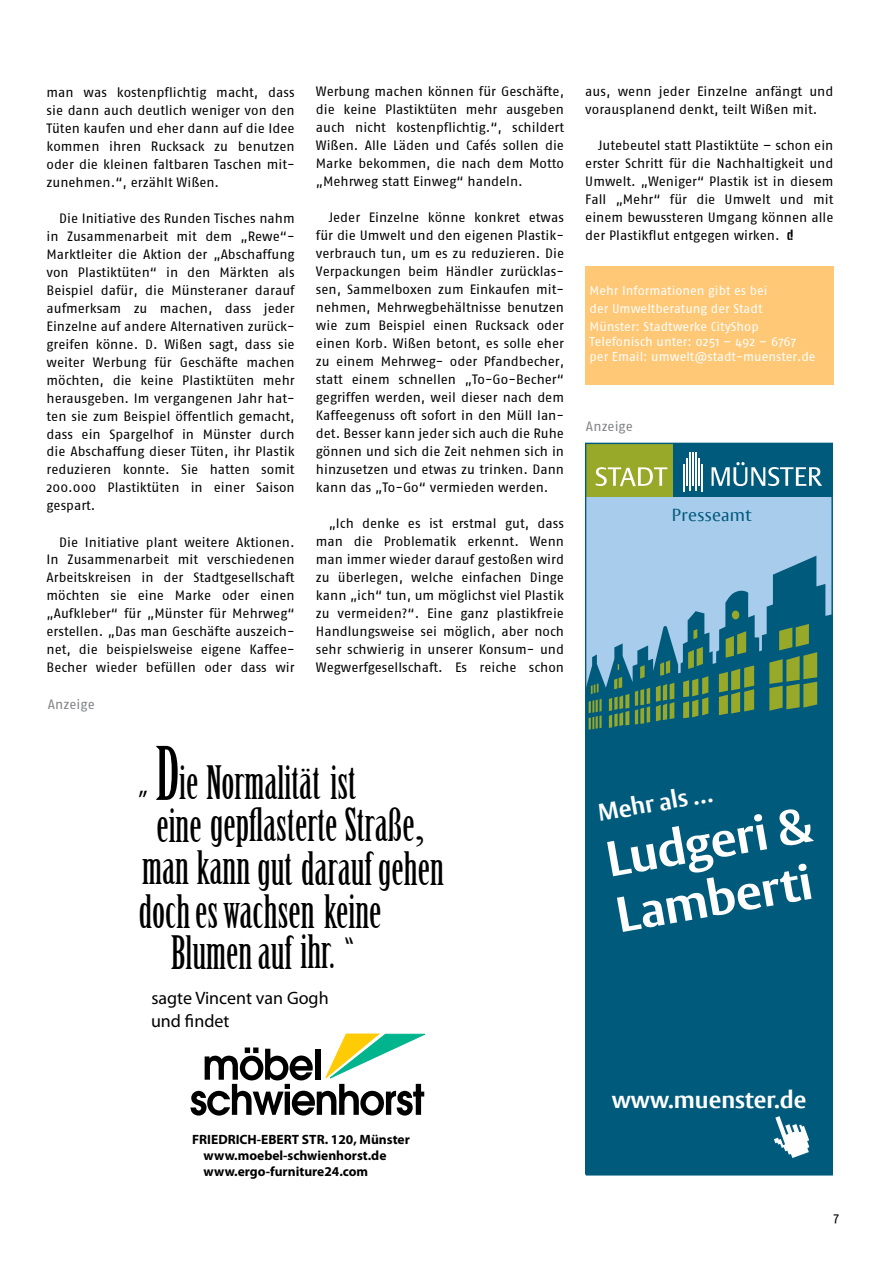
<style>
.page{position:relative;width:893px;height:1263px;background:#fff}
.page>*{position:absolute;margin:0;border:0;box-sizing:border-box;transform-origin:0 0}
.t1{font:72px "Birch Std";color:#000}
.t2{font:700 49.2px/56.6px "Vesta Pro";color:#fff}
.t3{font:45px/85.8px "Birch Std";color:#000}
.t4{font:45px "Times New Roman";color:#000}
.t5{font:27px "Myriad Pro";color:#000}
.t6{font:700 23.85px "Vesta Pro";color:#fff}
.t7{font:700 23.55px "Vesta Pro";color:#fff}
.t8{font:18px/23.4px "Myriad Pro";color:#000}
.t9{font:17.4px "Vesta Pro";letter-spacing:.02em;color:#005a7b}
.t10{font:13.5px/18px "Fago No Regular Roman";color:#000;text-align:justify}
.t11{font:700 13.5px/16.2px "Myriad Pro";color:#000}
.t12{font:13.5px "Fago No Regular Roman";letter-spacing:.005em;color:#808285}
.t13{font:12.75px/18px "Fago No Regular Roman";color:#fff}
</style>
<div class="page">
<div style="left:585px;top:266px;width:248px;height:119px;background:#fec876"></div>
<svg style="left:586px;top:443px;width:247px;height:731px;background:#28748b"></svg>
<svg style="left:190px;top:1033px;width:235px;height:82px"></svg>
<p class="t10" style="left:47px;top:83px;width:250px">man was kostenpflichtig macht, dass sie dann auch deutlich weniger von den Tüten kaufen und eher dann auf die Idee kommen ihren Rucksack zu benutzen oder die kleinen faltbaren Taschen mit&shy;zunehmen.“, erzählt Wißen.</p>
<p class="t10" style="left:47px;top:209px;width:250px;text-indent:13px">Die Initiative des Runden Tisches nahm in Zusammenarbeit mit dem „Rewe“- Marktleiter die Aktion der „Abschaffung von Plastiktüten“ in den Märkten als Beispiel dafür, die Münsteraner darauf aufmerksam zu machen, dass jeder Einzelne auf andere Alternativen zurück&shy;greifen könne. D. Wißen sagt, dass sie weiter Werbung für Geschäfte machen möchten, die keine Plastiktüten mehr herausgeben. Im vergangenen Jahr hat&shy;ten sie zum Beispiel öffentlich gemacht, dass ein Spargelhof in Münster durch die Abschaffung dieser Tüten, ihr Plastik reduzieren konnte. Sie hatten somit 200.000 Plastiktüten in einer Saison gespart.</p>
<p class="t10" style="left:47px;top:533px;width:250px;text-indent:13px">Die Initiative plant weitere Aktionen.<br>In Zusammenarbeit mit verschiedenen Arbeitskreisen in der Stadtgesellschaft möchten sie eine Marke oder einen „Aufkleber“ für „Münster für Mehrweg“ erstellen. „Das man Geschäfte auszeich&shy;net, die beispielsweise eigene Kaffee-Becher wieder befüllen oder dass wir</p>
<p class="t12" style="left:48px;top:697px;width:48px">Anzeige</p>
<p class="t10" style="left:316px;top:83px;width:250px">Werbung machen können für Geschäfte, die keine Plastiktüten mehr ausgeben auch nicht kostenpflichtig.“, schildert Wißen. Alle Läden und Cafés sollen die Marke bekommen, die nach dem Motto „Mehrweg statt Einweg“ handeln.</p>
<p class="t10" style="left:316px;top:209px;width:250px;text-indent:13px">Jeder Einzelne könne konkret etwas für die Umwelt und den eigenen Plastik&shy;verbrauch tun, um es zu reduzieren. Die Verpackungen beim Händler zurücklas&shy;sen, Sammelboxen zum Einkaufen mit&shy;nehmen, Mehrwegbehältnisse benutzen wie zum Beispiel einen Rucksack oder einen Korb. Wißen betont, es solle eher zu einem Mehrweg- oder Pfandbecher, statt einem schnellen „To-Go-Becher“ gegriffen werden, weil dieser nach dem Kaffeegenuss oft sofort in den Müll lan&shy;det. Besser kann jeder sich auch die Ruhe gönnen und sich die Zeit nehmen sich in hinzusetzen und etwas zu trinken. Dann kann das „To-Go“ vermieden werden.</p>
<p class="t10" style="left:316px;top:514px;width:250px;text-indent:13px">„Ich denke es ist erstmal gut, dass man die Problematik erkennt. Wenn man immer wieder darauf gestoßen wird zu überlegen, welche einfachen Dinge kann „ich“ tun, um möglichst viel Plastik zu vermeiden?“. Eine ganz plastikfreie Handlungsweise sei möglich, aber noch sehr schwierig in unserer Konsum- und Wegwerfgesellschaft. Es reiche schon</p>
<h1 class="t1" style="left:155px;top:733px;width:26px">D</h1>
<h3 class="t3" style="left:142px;top:741px;width:303px;text-indent:37px">ie Normalität ist<br>man kann gut daraufgehen</h3>
<h3 class="t3" style="left:139px;top:869px;width:244px">docheswachsen keine</h3>
<h3 class="t5" style="left:139px;top:769px;width:11px">„</h3>
<h3 class="t3" style="left:156px;top:783px;width:260px">eine gepflasterteStraße</h3>
<h3 class="t4" style="left:414px;top:793px;width:13px">,</h3>
<h3 class="t3" style="left:171px;top:911px;width:165px">Blumenauf ihr.</h3>
<h3 class="t8" style="left:151px;top:986px;width:179px">sagte Vincent van Gogh und findet</h3>
<p class="t10" style="left:585px;top:82px;width:250px">aus, wenn jeder Einzelne anfängt und vorausplanend denkt, teilt Wißen mit.</p>
<p class="t10" style="left:585px;top:136px;width:250px;text-indent:13px">Jutebeutel statt Plastiktüte – schon ein erster Schritt für die Nachhaltigkeit und Umwelt. „Weniger“ Plastik ist in diesem Fall „Mehr“ für die Umwelt und mit einem bewussteren Umgang können alle der Plastikflut entgegen wirken. #</p>
<p class="t13" style="left:590px;top:281px;width:180px">Mehr Informationen gibt es bei der Umweltberatung der Stadt<br>Münster: Stadtwerke CityShop</p>
<p class="t13" style="left:590px;top:334px;width:228px;line-height:15.3px">Telefonisch unter: 0251 – 492 – 6767 per Email: umwelt@stadt-muenster.de</p>
<p class="t12" style="left:586px;top:418px;width:48px">Anzeige</p>
<p class="t9" style="left:672px;top:504px;width:81px">Presseamt</p>
<h3 class="t6" style="left:596px;top:798px;width:117px;rotate:-10deg">Mehr als …</h3>
<h2 class="t2" style="left:602px;top:831px;width:210px;rotate:-10deg">Ludgeri &amp;<br>Lamberti</h2>
<p class="t11" style="left:204px;top:1131px;width:208px;text-indent:-11px">FRIEDRICH-EBERT STR. 120, Münster www.moebel-schwienhorst.de www.ergo-furniture24.com</p>
<h3 class="t7" style="left:612px;top:1086px;width:196px">www.muenster.de</h3>
<p class="t10" style="left:833px;top:1208px;width:7px">7</p>
</div>
